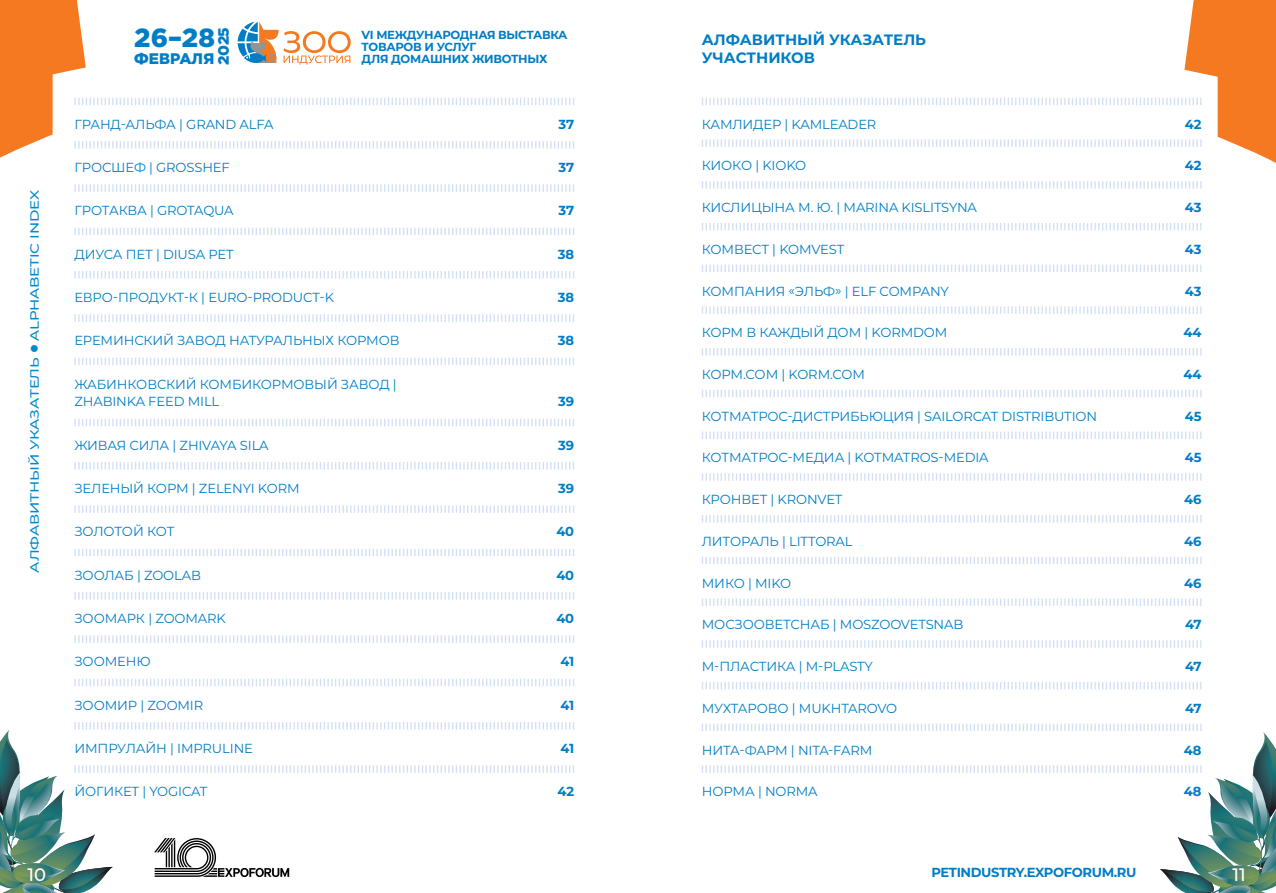
<style>
.page{position:relative;width:1276px;height:893px;background:#fff}
.page>*{position:absolute;margin:0;border:0;box-sizing:border-box;transform-origin:0 0}
.t1{font:900 26.25px "Gotham Pro";color:#007dc5}
.t2{font:500 18px "Montserrat";color:#fff}
.t3{font:900 15.3px "Gotham Pro";color:#007dc5}
.t4{font:700 15px/18px "Montserrat";color:#007dc5}
.t5{font:900 15px "Gotham Pro";letter-spacing:-.025em;color:#007dc5}
.t6{font:13.2px/17.9px "Montserrat";letter-spacing:-.01em;color:#007dc5}
.t7{font:700 13.2px "Montserrat";letter-spacing:-.02em;color:#007dc5}
.t8{font:500 12px "Montserrat";letter-spacing:-.01em;color:#0089cc;scale:1.25 1}
.t9{font:700 11.7px/12px "Montserrat";letter-spacing:-.025em;color:#007dc5}
</style>
<div class="page">
<svg style="left:0;top:0;width:574px;height:158px"></svg>
<svg style="left:74px;top:184px;width:500px;height:8px"></svg>
<svg style="left:74px;top:228px;width:500px;height:7px"></svg>
<svg style="left:74px;top:271px;width:500px;height:7px"></svg>
<svg style="left:74px;top:314px;width:500px;height:8px"></svg>
<svg style="left:74px;top:358px;width:500px;height:7px"></svg>
<svg style="left:74px;top:419px;width:500px;height:7px"></svg>
<svg style="left:74px;top:462px;width:500px;height:8px"></svg>
<svg style="left:74px;top:505px;width:500px;height:8px"></svg>
<svg style="left:74px;top:549px;width:500px;height:7px"></svg>
<svg style="left:74px;top:592px;width:500px;height:8px"></svg>
<svg style="left:74px;top:635px;width:500px;height:8px"></svg>
<svg style="left:74px;top:679px;width:500px;height:7px"></svg>
<svg style="left:0;top:722px;width:574px;height:171px"></svg>
<svg style="left:702px;top:0;width:574px;height:163px"></svg>
<svg style="left:702px;top:181px;width:499px;height:8px"></svg>
<svg style="left:702px;top:223px;width:499px;height:7px"></svg>
<svg style="left:702px;top:265px;width:499px;height:7px"></svg>
<svg style="left:702px;top:306px;width:499px;height:8px"></svg>
<svg style="left:702px;top:348px;width:499px;height:8px"></svg>
<svg style="left:702px;top:390px;width:499px;height:7px"></svg>
<svg style="left:702px;top:431px;width:499px;height:8px"></svg>
<svg style="left:702px;top:473px;width:499px;height:8px"></svg>
<svg style="left:702px;top:515px;width:499px;height:7px"></svg>
<svg style="left:702px;top:557px;width:499px;height:7px"></svg>
<svg style="left:702px;top:598px;width:499px;height:8px"></svg>
<svg style="left:702px;top:640px;width:499px;height:8px"></svg>
<svg style="left:702px;top:682px;width:499px;height:7px"></svg>
<svg style="left:702px;top:724px;width:574px;height:169px"></svg>
<p class="t8" style="left:26px;top:573px;width:307px;rotate:-90deg">АЛФАВИТНЫЙ УКАЗАТЕЛЬ ● ALPHABETIC INDEX</p>
<p class="t5" style="left:215px;top:65px;width:39px;rotate:-90deg">2025</p>
<p class="t9" style="left:367px;top:31px;width:207px">VI МЕЖДУНАРОДНАЯ ВЫСТАВКА<br>ТОВАРОВ И УСЛУГ<br>ДЛЯ ДОМАШНИХ ЖИВОТНЫХ</p>
<h1 class="t1" style="left:134px;top:23px;width:82px">26–28</h1>
<p class="t3" style="left:134px;top:50px;width:82px">ФЕВРАЛЯ</p>
<p class="t5" style="left:220px;top:67px;width:39px;rotate:-90deg">2025</p>
<h1 class="t1" style="left:140px;top:25px;width:82px">26–28</h1>
<p class="t3" style="left:140px;top:52px;width:82px">ФЕВРАЛЯ</p>
<p class="t9" style="left:362px;top:29px;width:207px">VI МЕЖДУНАРОДНАЯ ВЫСТАВКА<br>ТОВАРОВ И УСЛУГ<br>ДЛЯ ДОМАШНИХ ЖИВОТНЫХ</p>
<p class="t6" style="left:74px;top:114px;width:201px">ГРАНД-АЛЬФА | GRAND ALFA</p>
<p class="t7" style="left:558px;top:114px;width:17px">37</p>
<p class="t6" style="left:74px;top:158px;width:157px">ГРОСШЕФ | GROSSHEF</p>
<p class="t7" style="left:558px;top:158px;width:17px">37</p>
<p class="t6" style="left:74px;top:201px;width:161px">ГРОТАКВА | GROTAQUA</p>
<p class="t7" style="left:558px;top:201px;width:17px">37</p>
<p class="t6" style="left:74px;top:244px;width:161px">ДИУСА ПЕТ | DIUSA PET</p>
<p class="t7" style="left:558px;top:244px;width:18px">38</p>
<p class="t6" style="left:74px;top:288px;width:261px">ЕВРО-ПРОДУКТ-К | EURO-PRODUCT-K</p>
<p class="t7" style="left:558px;top:288px;width:18px">38</p>
<p class="t6" style="left:74px;top:331px;width:327px">ЕРЕМИНСКИЙ ЗАВОД НАТУРАЛЬНЫХ КОРМОВ</p>
<p class="t7" style="left:558px;top:331px;width:18px">38</p>
<p class="t6" style="left:74px;top:374px;width:324px">ЖАБИНКОВСКИЙ КОМБИКОРМОВЫЙ ЗАВОД |<br>ZHABINKA FEED MILL</p>
<p class="t7" style="left:558px;top:392px;width:17px">39</p>
<p class="t6" style="left:74px;top:436px;width:196px">ЖИВАЯ СИЛА | ZHIVAYA SILA</p>
<p class="t7" style="left:558px;top:435px;width:17px">39</p>
<p class="t6" style="left:74px;top:479px;width:227px">ЗЕЛЕНЫЙ КОРМ | ZELENYI KORM</p>
<p class="t7" style="left:558px;top:479px;width:17px">39</p>
<p class="t6" style="left:74px;top:522px;width:101px">ЗОЛОТОЙ КОТ</p>
<p class="t7" style="left:556px;top:522px;width:19px">40</p>
<p class="t6" style="left:74px;top:566px;width:128px">ЗООЛАБ | ZOOLAB</p>
<p class="t7" style="left:556px;top:565px;width:19px">40</p>
<p class="t6" style="left:74px;top:609px;width:153px">ЗООМАРК | ZOOMARK</p>
<p class="t7" style="left:556px;top:609px;width:19px">40</p>
<p class="t6" style="left:74px;top:652px;width:78px">ЗООМЕНЮ</p>
<p class="t7" style="left:560px;top:652px;width:15px">41</p>
<p class="t6" style="left:74px;top:695px;width:130px">ЗООМИР | ZOOMIR</p>
<p class="t7" style="left:560px;top:695px;width:15px">41</p>
<p class="t6" style="left:74px;top:739px;width:180px">ИМПРУЛАЙН | IMPRULINE</p>
<p class="t7" style="left:560px;top:739px;width:15px">41</p>
<p class="t6" style="left:74px;top:782px;width:134px">ЙОГИКЕТ | YOGICAT</p>
<p class="t7" style="left:557px;top:782px;width:18px">42</p>
<p class="t4" style="left:702px;top:30px;width:226px">АЛФАВИТНЫЙ УКАЗАТЕЛЬ<br>УЧАСТНИКОВ</p>
<p class="t6" style="left:702px;top:114px;width:176px">КАМЛИДЕР | KAMLEADER</p>
<p class="t7" style="left:1185px;top:114px;width:18px">42</p>
<p class="t6" style="left:702px;top:156px;width:106px">КИОКО | KIOKO</p>
<p class="t7" style="left:1185px;top:156px;width:18px">42</p>
<p class="t6" style="left:702px;top:198px;width:277px">КИСЛИЦЫНА М. Ю. | MARINA KISLITSYNA</p>
<p class="t7" style="left:1185px;top:198px;width:18px">43</p>
<p class="t6" style="left:702px;top:240px;width:144px">КОМВЕСТ | KOMVEST</p>
<p class="t7" style="left:1185px;top:240px;width:18px">43</p>
<p class="t6" style="left:702px;top:281px;width:248px">КОМПАНИЯ «ЭЛЬФ» | ELF COMPANY</p>
<p class="t7" style="left:1185px;top:281px;width:18px">43</p>
<p class="t6" style="left:702px;top:323px;width:247px">КОРМ В КАЖДЫЙ ДОМ | KORMDOM</p>
<p class="t7" style="left:1183px;top:323px;width:19px">44</p>
<p class="t6" style="left:702px;top:365px;width:165px">КОРМ.СОМ | KORM.COM</p>
<p class="t7" style="left:1183px;top:365px;width:19px">44</p>
<p class="t6" style="left:702px;top:407px;width:397px">КОТМАТРОС-ДИСТРИБЬЮЦИЯ | SAILORCAT DISTRIBUTION</p>
<p class="t7" style="left:1184px;top:406px;width:18px">45</p>
<p class="t6" style="left:702px;top:448px;width:288px">КОТМАТРОС-МЕДИА | KOTMATROS-MEDIA</p>
<p class="t7" style="left:1184px;top:448px;width:18px">45</p>
<p class="t6" style="left:702px;top:490px;width:142px">КРОНВЕТ | KRONVET</p>
<p class="t7" style="left:1184px;top:490px;width:19px">46</p>
<p class="t6" style="left:702px;top:532px;width:152px">ЛИТОРАЛЬ | LITTORAL</p>
<p class="t7" style="left:1184px;top:532px;width:19px">46</p>
<p class="t6" style="left:702px;top:573px;width:91px">МИКО | MIKO</p>
<p class="t7" style="left:1184px;top:573px;width:19px">46</p>
<p class="t6" style="left:702px;top:615px;width:263px">МОСЗООВЕТСНАБ | MOSZOOVETSNAB</p>
<p class="t7" style="left:1185px;top:615px;width:18px">47</p>
<p class="t6" style="left:702px;top:657px;width:173px">М-ПЛАСТИКА | M-PLASTY</p>
<p class="t7" style="left:1185px;top:657px;width:18px">47</p>
<p class="t6" style="left:702px;top:699px;width:197px">МУХТАРОВО | MUKHTAROVO</p>
<p class="t7" style="left:1185px;top:699px;width:18px">47</p>
<p class="t6" style="left:702px;top:740px;width:172px">НИТА-ФАРМ | NITA-FARM</p>
<p class="t7" style="left:1183px;top:740px;width:19px">48</p>
<p class="t6" style="left:702px;top:782px;width:117px">НОРМА | NORMA</p>
<p class="t7" style="left:1183px;top:782px;width:19px">48</p>
<h2 class="t2" style="left:27px;top:862px;width:20px">10</h2>
<p class="t7" style="left:931px;top:863px;width:206px">PETINDUSTRY.EXPOFORUM.RU</p>
<h2 class="t2" style="left:1232px;top:862px;width:15px">11</h2>
</div>
